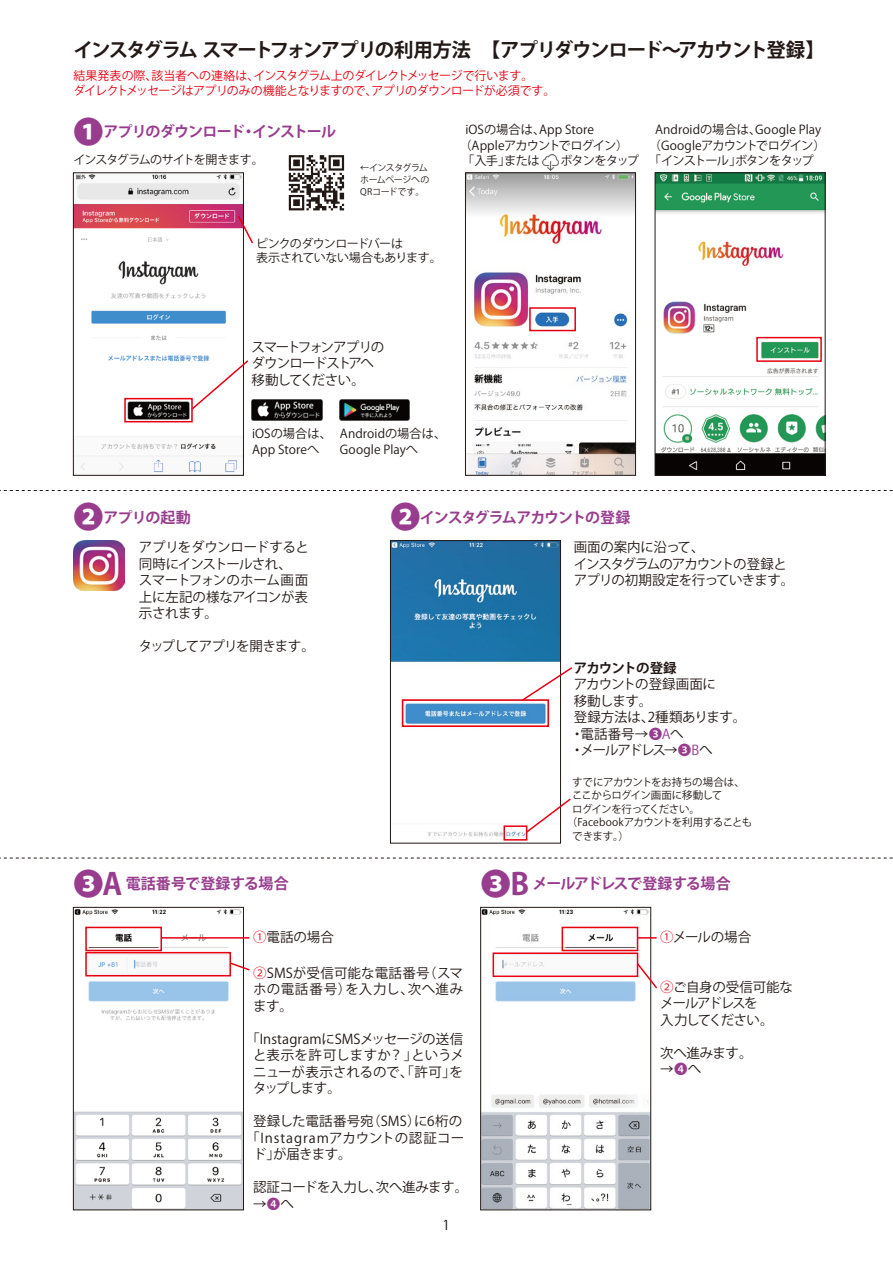
<style>
.page{position:relative;width:893px;height:1263px;background:#fff}
.page>*{position:absolute;margin:0;border:0;box-sizing:border-box;transform-origin:0 0}
.t1{font:700 19.5px "Koz Go Pr 6 N";letter-spacing:-.075em;color:#221815}
.t2{font:700 15px "Koz Go Pr 6 N";letter-spacing:-.06em;color:#983d8e}
.t3{font:700 15px "Koz Go Pr 6 N";letter-spacing:.005em;color:#983d8e}
.t4{font:13.5px/16.5px "Koz Go Pr 6 N";letter-spacing:-.03em;color:#221815}
.t5{font:13.5px/16.5px "Koz Go Pr 6 N";letter-spacing:-.05em;color:#221815}
.t6{font:13.5px/16.5px "Koz Go Pr 6 N";letter-spacing:-.095em;color:#221815}
.t7{font:13.5px "Koz Go Pr 6 N";letter-spacing:.055em;color:#221815}
.t8{font:13.5px "Koz Go Pr 6 N";letter-spacing:.01em;color:#221815}
.t9{font:13.5px "Koz Go Pr 6 N";letter-spacing:-.065em;color:#221815}
.t10{font:700 13.5px "Koz Go Pr 6 N";letter-spacing:-.055em;color:#221815}
.t11{font:12.3px/15.8px "Koz Go Pr 6 N";color:#221815}
.t12{font:12.3px/15.8px "Koz Go Pr 6 N";letter-spacing:-.03em;color:#221815}
.t13{font:12px/15px "Koz Go Pr 6 N";letter-spacing:-.045em;color:#e60012}
.t14{font:12px/13.5px "Koz Go Pr 6 N";letter-spacing:-.05em;color:#221815}
.t15{font:12px "Koz Go Pr 6 N";letter-spacing:-.075em;color:#221815}
.t16{font:10.5px "Koz Go Pr 6 N";letter-spacing:-.04em;color:#221815}
.t17{font:10.5px "Koz Go Pr 6 N";letter-spacing:-.06em;color:#221815}
.t18{font:9px/12px "Koz Go Pr 6 N";letter-spacing:-.06em;color:#221815}
.s1{font-size:30px}
.s2{color:#983d8e}
.s3{color:#e60012}
</style>
<div class="page">
<img style="left:482px;top:909px;width:167px;height:299px">
<div style="left:480px;top:907px;width:171px;height:303px;border:1px solid #221815"></div>
<img style="left:75px;top:175px;width:167px;height:298px">
<div style="left:73px;top:173px;width:171px;height:303px;border:1px solid #221815"></div>
<img style="left:467px;top:175px;width:167px;height:299px">
<div style="left:465px;top:173px;width:171px;height:303px;border:1px solid #221815"></div>
<div style="left:124px;top:398px;width:69px;height:24px;border:2px solid #e60012"></div>
<svg style="left:190px;top:359px;width:59px;height:52px"></svg>
<img style="left:74px;top:541px;width:50px;height:50px">
<img style="left:392px;top:542px;width:167px;height:299px">
<div style="left:390px;top:540px;width:171px;height:303px;border:1px solid #221815"></div>
<div style="left:402px;top:699px;width:147px;height:28px;border:2px solid #e60012"></div>
<svg style="left:520px;top:666px;width:53px;height:36px"></svg>
<div style="left:503px;top:825px;width:24px;height:15px;border:2px solid #e60012"></div>
<svg style="left:525px;top:797px;width:46px;height:37px"></svg>
<img style="left:75px;top:909px;width:167px;height:299px">
<div style="left:73px;top:907px;width:171px;height:303px;border:1px solid #221815"></div>
<div style="left:562px;top:927px;width:76px;height:24px;border:2px solid #e60012"></div>
<div style="left:493px;top:952px;width:145px;height:25px;border:2px solid #e60012"></div>
<hr style="left:637px;top:937px;width:20px;height:2px;background:#e60012">
<div style="left:85px;top:927px;width:77px;height:24px;border:2px solid #e60012"></div>
<hr style="left:161px;top:937px;width:88px;height:2px;background:#e60012">
<div style="left:85px;top:952px;width:146px;height:24px;border:2px solid #e60012"></div>
<svg style="left:228px;top:961px;width:22px;height:11px"></svg>
<svg style="left:635px;top:961px;width:23px;height:29px"></svg>
<svg style="left:0;top:490px;width:893px;height:1px"></svg>
<svg style="left:0;top:858px;width:893px;height:1px"></svg>
<img style="left:251px;top:399px;width:72px;height:21px">
<img style="left:339px;top:399px;width:71px;height:21px">
<img style="left:542px;top:154px;width:16px;height:16px">
<img style="left:657px;top:175px;width:166px;height:299px">
<div style="left:655px;top:173px;width:170px;height:303px;border:1px solid #221815"></div>
<svg style="left:289px;top:155px;width:55px;height:55px"></svg>
<div style="left:529px;top:307px;width:47px;height:24px;border:2px solid #e60012"></div>
<div style="left:756px;top:337px;width:66px;height:25px;border:2px solid #e60012"></div>
<svg style="left:236px;top:214px;width:17px;height:31px"></svg>
<h1 class="t1" style="left:73px;top:39px;width:753px">インスタグラム スマートフォンアプリの利用方法　【アプリダウンロード～アカウント登録】</h1>
<p class="t13" style="left:73px;top:68px;width:483px">結果発表の際、該当者への連絡は、インスタグラム上のダイレクトメッセージで行います。<br>ダイレクトメッセージはアプリのみの機能となりますので、アプリのダウンロードが必須です。</p>
<p class="t2" style="left:73px;top:123px;width:264px"><span class="s1">❶</span>アプリのダウンロード・インストール</p>
<p class="t15" style="left:73px;top:153px;width:192px">インスタグラムのサイトを開きます。</p>
<p class="t18" style="left:360px;top:162px;width:71px">←インスタグラムホームページへの<br>QRコードです。</p>
<p class="t14" style="left:256px;top:237px;width:187px">ピンクのダウンロードバーは<br>表示されていない場合もあります。</p>
<p class="t12" style="left:459px;top:122px;width:181px;text-indent:6px">iOSの場合は、App Store（Appleアカウントでログイン）「入手」または　 ボタンをタップ</p>
<p class="t11" style="left:649px;top:122px;width:178px;text-indent:6px">Androidの場合は、Google Play（Googleアカウントでログイン）「インストール」ボタンをタップ</p>
<p class="t6" style="left:251px;top:339px;width:134px">スマートフォンアプリのダウンロードストアへ移動してください。</p>
<p class="t11" style="left:252px;top:426px;width:81px">iOSの場合は、<br>App Storeへ</p>
<p class="t11" style="left:340px;top:426px;width:108px">Androidの場合は、<br>Google Playへ</p>
<p class="t2" style="left:73px;top:509px;width:119px"><span class="s1">❷</span>アプリの起動</p>
<p class="t4" style="left:139px;top:539px;width:172px">アプリをダウンロードすると同時にインストールされ、<br>スマートフォンのホーム画面上に左記の様なアイコンが表示されます。</p>
<p class="t9" style="left:139px;top:639px;width:178px">タップしてアプリを開きます。</p>
<p class="t3" style="left:73px;top:875px;width:217px"><span class="s1">❸A</span> 電話番号で登録する場合</p>
<p class="t2" style="left:390px;top:509px;width:241px"><span class="s1">❷</span>インスタグラムアカウントの登録</p>
<p class="t5" style="left:574px;top:539px;width:222px">画面の案内に沿って、<br>インスタグラムのアカウントの登録とアプリの初期設定を行っていきます。</p>
<p class="t10" style="left:574px;top:660px;width:105px">アカウントの登録</p>
<p class="t4" style="left:570px;top:676px;width:178px">アカウントの登録画面に<br>移動します。<br>登録方法は、2種類あります。・電話番号→<span class="s2">❸A</span>へ<br>・メールアドレス→<span class="s2">❸B</span>へ</p>
<p class="t16" style="left:572px;top:776px;width:174px">すでにアカウントをお持ちの場合は、</p>
<p class="t16" style="left:572px;top:789px;width:151px">ここからログイン画面に移動して</p>
<p class="t17" style="left:572px;top:803px;width:129px">ログインを行ってください。</p>
<p class="t16" style="left:567px;top:816px;width:187px">（Facebookアカウントを利用することも</p>
<p class="t16" style="left:572px;top:830px;width:58px">できます。）</p>
<p class="t2" style="left:481px;top:875px;width:252px"><span class="s1">❸B</span> メールアドレスで登録する場合</p>
<p class="t4" style="left:253px;top:929px;width:82px"><span class="s3">①</span>電話の場合</p>
<p class="t4" style="left:660px;top:929px;width:93px"><span class="s3">①</span>メールの場合</p>
<p class="t5" style="left:660px;top:979px;width:134px"><span class="s3">②</span>ご自身の受信可能なメールアドレスを<br>入力してください。</p>
<p class="t4" style="left:660px;top:1045px;width:94px">次へ進みます。</p>
<p class="t4" style="left:660px;top:1061px;width:43px">→<span class="s2">❹</span>へ</p>
<p class="t4" style="left:253px;top:965px;width:212px;text-align:justify"><span class="s3">②</span>SMSが受信可能な電話番号（スマホの電話番号）を入力し、次へ進みます。</p>
<p class="t4" style="left:253px;top:1031px;width:212px;text-align:justify;text-indent:-7px">「InstagramにSMSメッセージの送信と表示を許可しますか？」というメニューが表示されるので、「許可」をタップします。</p>
<p class="t8" style="left:253px;top:1113px;width:211px">登録した電話番号宛（SMS）に6桁の</p>
<p class="t7" style="left:246px;top:1130px;width:220px">「Instagramアカウントの認証コー</p>
<p class="t4" style="left:253px;top:1146px;width:100px">ド」が届きます。</p>
<p class="t4" style="left:253px;top:1179px;width:217px">認証コードを入力し、次へ進みます。</p>
<p class="t4" style="left:253px;top:1196px;width:43px">→<span class="s2">❹</span>へ</p>
<p class="t4" style="left:442px;top:1217px;width:9px">1</p>
</div>
